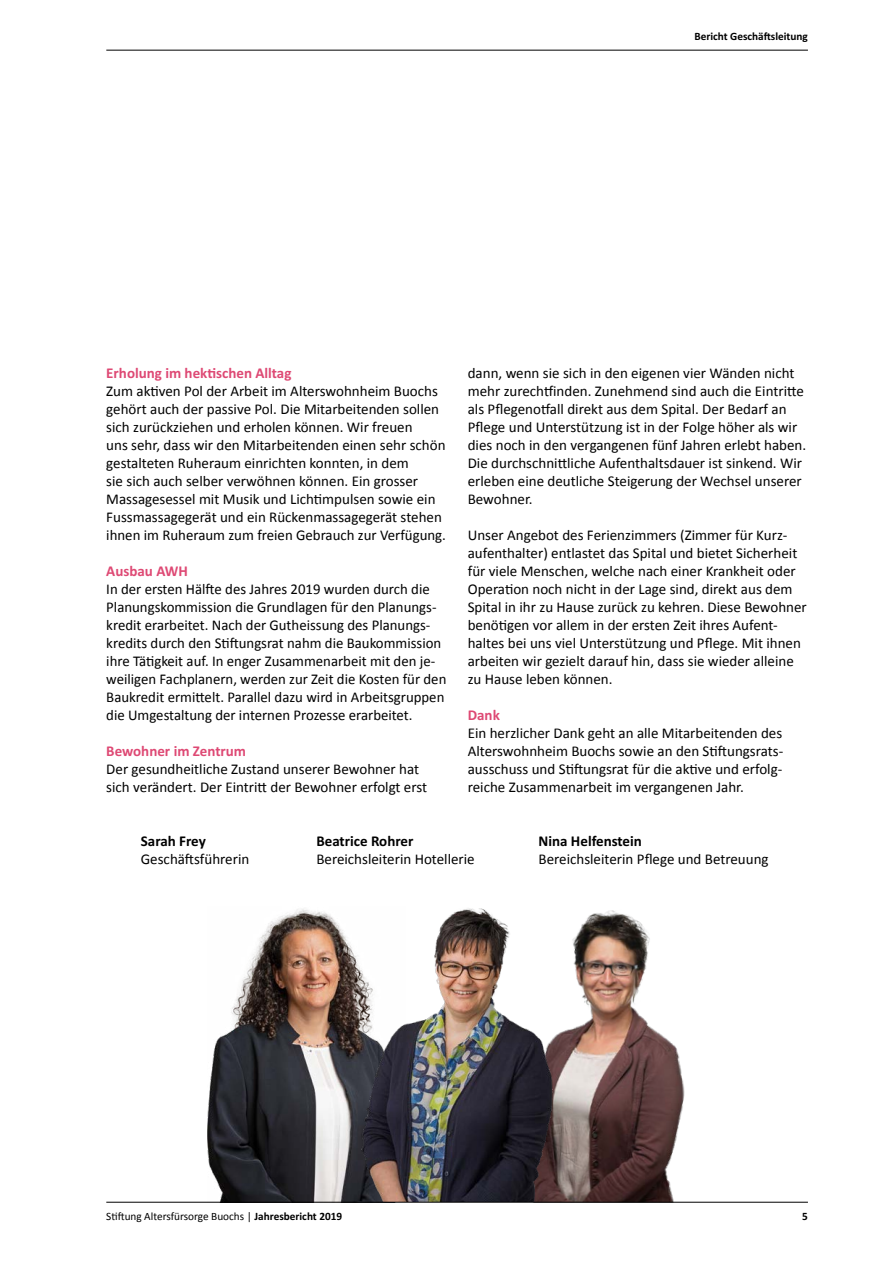
<style>
.page{position:relative;width:893px;height:1263px;background:#fff}
.page>*{position:absolute;margin:0;border:0;box-sizing:border-box;transform-origin:0 0}
.copy{font:15px/18px "Calibri";color:#000}
.subhead_1{font:700 15px "Calibri";color:#de4974}
.copy-2{font:700 15px "Calibri";color:#000}
.t1{font:11.25px "Calibri";color:#000}
.t2{font:700 11.25px "Calibri";color:#000}
.s1{font-weight:700}
</style>
<div class="page">
<img style="left:556px;top:910px;width:196px;height:292px">
<img style="left:208px;top:909px;width:154px;height:293px">
<img style="left:362px;top:908px;width:194px;height:294px">
<hr style="left:106px;top:1202px;width:702px;height:1px;background:#000">
<hr style="left:106px;top:50px;width:702px;height:1px;background:#000">
<p class="t2" style="left:694px;top:29px;width:115px">Bericht -Geschäftsleitung</p>
<p class="subhead_1" style="left:106px;top:362px;width:187px">Erholung im hektischen Alltag</p>
<p class="copy" style="left:106px;top:382px;width:341px">Zum aktiven Pol der Arbeit im Alterswohnheim Buochs gehört auch der passive Pol. Die Mitarbeitenden sollen sich zurückziehen und erholen können. Wir freuen<br>uns sehr, dass wir den Mitarbeitenden einen sehr schön gestalteten Ruheraum einrichten konnten, in dem<br>sie sich auch selber verwöhnen können. Ein grosser Massagesessel mit Musik und Lichtimpulsen sowie ein Fussmassagegerät und ein Rückenmassagegerät stehen ihnen im Ruheraum zum freien Gebrauch zur Verfügung.</p>
<p class="subhead_1" style="left:106px;top:560px;width:83px">Ausbau AWH</p>
<p class="copy" style="left:106px;top:580px;width:342px">In der ersten Hälfte des Jahres 2019 wurden durch die Planungskommission die Grundlagen für den Planungs&shy;kredit erarbeitet. Nach der Gutheissung des Planungs&shy;kredits durch den Stiftungsrat nahm die Baukommission ihre Tätigkeit auf. In enger Zusammenarbeit mit den je&shy;weiligen Fachplanern, werden zur Zeit die Kosten für den Baukredit ermittelt. Parallel dazu wird in Arbeitsgruppen die Umgestaltung der internen Prozesse erarbeitet.</p>
<p class="subhead_1" style="left:106px;top:740px;width:141px">Bewohner im Zentrum</p>
<p class="copy" style="left:106px;top:760px;width:322px">Der gesundheitliche Zustand unserer Bewohner hat sich verändert. Der Eintritt der Bewohner erfolgt erst</p>
<p class="copy" style="left:468px;top:364px;width:340px">dann, wenn sie sich in den eigenen vier Wänden nicht mehr zurechtfinden. Zunehmend sind auch die Eintritte als Pflegenotfall direkt aus dem Spital. Der Bedarf an Pflege und Unterstützung ist in der Folge höher als wir dies noch in den vergangenen fünf Jahren erlebt haben.<br>Die durchschnittliche Aufenthaltsdauer ist sinkend. Wir erleben eine deutliche Steigerung der Wechsel unserer Bewohner.</p>
<p class="copy" style="left:468px;top:526px;width:341px">Unser Angebot des Ferienzimmers (Zimmer für Kurz&shy;aufenthalter) entlastet das Spital und bietet Sicherheit für viele Menschen, welche nach einer Krankheit oder Operation noch nicht in der Lage sind, direkt aus dem Spital in ihr zu Hause zurück zu kehren. Diese Bewohner benötigen vor allem in der ersten Zeit ihres Aufent&shy;haltes bei uns viel Unterstützung und Pflege. Mit ihnen arbeiten wir gezielt darauf hin, dass sie wieder alleine zu Hause leben können.</p>
<p class="subhead_1" style="left:468px;top:704px;width:34px">Dank</p>
<p class="copy" style="left:468px;top:724px;width:316px;text-align:justify">Ein herzlicher Dank geht an alle Mitarbeitenden des Alterswohnheim Buochs sowie an den Stiftungsrats&shy;ausschuss und Stiftungsrat für die aktive und erfolg&shy;reiche Zusammenarbeit im vergangenen Jahr.</p>
<p class="copy-2" style="left:141px;top:830px;width:66px">Sarah Frey</p>
<p class="copy" style="left:141px;top:850px;width:110px">Geschäftsführerin</p>
<p class="copy-2" style="left:316px;top:830px;width:98px">Beatrice Rohrer</p>
<p class="copy" style="left:316px;top:850px;width:160px">Bereichsleiterin Hotellerie</p>
<p class="copy-2" style="left:539px;top:830px;width:105px">Nina Helfenstein</p>
<p class="copy" style="left:539px;top:850px;width:232px">Bereichsleiterin Pflege und Betreuung</p>
<p class="t1" style="left:106px;top:1209px;width:237px">Stiftung Altersfürsorge Buochs | <span class="s1">Jahresbericht 2019</span></p>
<p class="t2" style="left:802px;top:1209px;width:7px">5</p>
</div>
